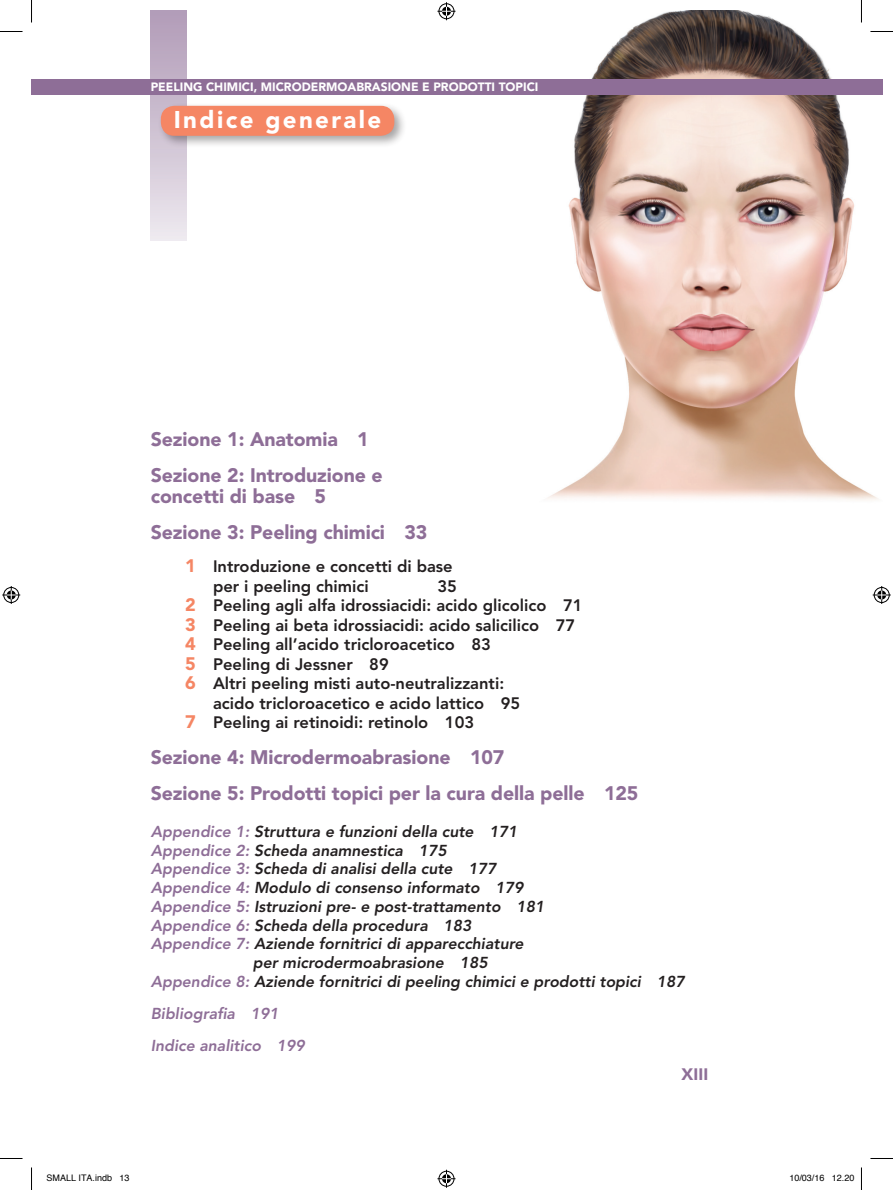
<style>
.page{position:relative;width:893px;height:1190px;background:#fff}
.page>*{position:absolute;margin:0;border:0;box-sizing:border-box;transform-origin:0 0}
.t1{font:900 24px "Avenir LT Std";letter-spacing:.1em;color:#fff}
.TOCST{font:900 19.5px/21px "Avenir LT Std";letter-spacing:-.005em;color:#8e6e97}
.TOCFM{font:900 19.5px "Avenir LT Std";letter-spacing:-.005em;color:#8e6e97}
.TOC-CT{font:800 16.5px/19.5px "Avenir LT Std";color:#231f20}
.t2{font:900 16.5px "Avenir LT Std";color:#8e6e97}
.TOC-BMT{font:italic 800 15.75px/18.8px "Avenir LT Std";color:#231f20}
.TOC-BM{font:italic 800 15.75px "Avenir LT Std";color:#231f20}
.TOC-BM-2{font:italic 800 15.75px "Avenir LT Std";color:#8e6e97}
.TOC-BMT-2{font:italic 800 15.75px "Avenir LT Std";color:#8e6e97}
.t3{font:900 12px "Avenir LT Std";color:#fff}
.t4{font:9px "Helvetica";color:#000}
.s1{font-weight:900;font-size:18px;color:#f58664}
.s2{color:#8e6e97}
</style>
<div class="page">
<img style="left:537px;top:10px;width:345px;height:490px">
<div style="left:151px;top:10px;width:36px;height:231px;background:linear-gradient(to bottom,#af99b6,#ece8ee)"></div>
<div style="left:157px;top:102px;width:249px;height:46px;background:#231f20;opacity:.4"></div>
<div style="left:161px;top:106px;width:233px;height:30px;background:#f58664;border-radius:14px"></div>
<div style="left:32px;top:79px;width:850px;height:15px;background:#8e6e97"></div>
<hr style="left:860px;top:0;width:2px;height:22px;background:#fff">
<svg style="left:0;top:31px;width:22px;height:1px"></svg>
<svg style="left:870px;top:31px;width:22px;height:1px"></svg>
<svg style="left:0;top:1158px;width:22px;height:1px"></svg>
<svg style="left:870px;top:1158px;width:22px;height:1px"></svg>
<svg style="left:31px;top:0;width:1px;height:22px"></svg>
<svg style="left:31px;top:1167px;width:1px;height:23px"></svg>
<svg style="left:437px;top:2px;width:18px;height:18px"></svg>
<svg style="left:437px;top:1170px;width:18px;height:18px"></svg>
<svg style="left:2px;top:586px;width:18px;height:18px"></svg>
<svg style="left:872px;top:586px;width:18px;height:18px"></svg>
<p class="t3" style="left:151px;top:80px;width:389px">PEELING CHIMICI, MICRODERMOABRASIONE E PRODOTTI TOPICI</p>
<p class="t1" style="left:174px;top:106px;width:209px">Indice generale</p>
<p class="TOCFM" style="left:151px;top:427px;width:219px">Sezione 1: Anatomia 1</p>
<p class="TOCST" style="left:151px;top:465px;width:233px">Sezione 2: Introduzione e concetti di base 5</p>
<p class="TOCST" style="left:151px;top:522px;width:278px">Sezione 3: Peeling chimici 33</p>
<p class="TOC-CT" style="left:213px;top:557px;width:241px;text-indent:-28px"><span class="s1">1</span> Introduzione e concetti di base per i peeling chimici</p>
<p class="TOC-CT" style="left:437px;top:576px;width:21px">35</p>
<p class="TOC-CT" style="left:185px;top:596px;width:399px"><span class="s1">2</span> Peeling agli alfa idrossiacidi: acido glicolico 71</p>
<p class="TOC-CT" style="left:185px;top:615px;width:391px"><span class="s1">3</span> Peeling ai beta idrossiacidi: acido salicilico 77</p>
<p class="TOC-CT" style="left:185px;top:635px;width:307px"><span class="s1">4</span> Peeling all’acido tricloroacetico 83</p>
<p class="TOC-CT" style="left:185px;top:654px;width:205px"><span class="s1">5</span> Peeling di Jessner 89</p>
<p class="TOC-CT" style="left:213px;top:674px;width:309px;text-indent:-28px"><span class="s1">6</span> Altri peeling misti auto-neutralizzanti: acido tricloroacetico e acido lattico 95</p>
<p class="TOC-CT" style="left:185px;top:713px;width:290px"><span class="s1">7</span> Peeling ai retinoidi: retinolo 103</p>
<p class="TOCST" style="left:151px;top:747px;width:355px">Sezione 4: Microdermoabrasione 107</p>
<p class="TOCST" style="left:151px;top:783px;width:489px">Sezione 5: Prodotti topici per la cura della pelle 125</p>
<p class="TOC-BM" style="left:151px;top:822px;width:368px"><span class="s2">Appendice 1:</span> Struttura e funzioni della cute 171</p>
<p class="TOC-BMT" style="left:151px;top:841px;width:297px"><span class="s2">Appendice 2:</span> Scheda anamnestica 175</p>
<p class="TOC-BMT" style="left:151px;top:860px;width:347px"><span class="s2">Appendice 3:</span> Scheda di analisi della cute 177</p>
<p class="TOC-BMT" style="left:151px;top:878px;width:374px"><span class="s2">Appendice 4:</span> Modulo di consenso informato 179</p>
<p class="TOC-BMT" style="left:151px;top:897px;width:395px"><span class="s2">Appendice 5:</span> Istruzioni pre- e post-trattamento 181</p>
<p class="TOC-BMT" style="left:151px;top:916px;width:322px"><span class="s2">Appendice 6:</span> Scheda della procedura 183</p>
<p class="TOC-BMT" style="left:253px;top:935px;width:272px;text-indent:-102px"><span class="s2">Appendice 7:</span> Aziende fornitrici di apparecchiature per microdermoabrasione 185</p>
<p class="TOC-BMT" style="left:151px;top:972px;width:535px"><span class="s2">Appendice 8:</span> Aziende fornitrici di peeling chimici e prodotti topici 187</p>
<p class="TOC-BMT-2" style="left:151px;top:1004px;width:130px">Bibliografia 191</p>
<p class="TOC-BM-2" style="left:151px;top:1036px;width:156px">Indice analitico 199</p>
<p class="t2" style="left:681px;top:1064px;width:28px">XIII</p>
<p class="t4" style="left:46px;top:1171px;width:85px">SMALL ITA.indb 13</p>
<p class="t4" style="left:789px;top:1171px;width:67px">10/03/16 12.20</p>
</div>
